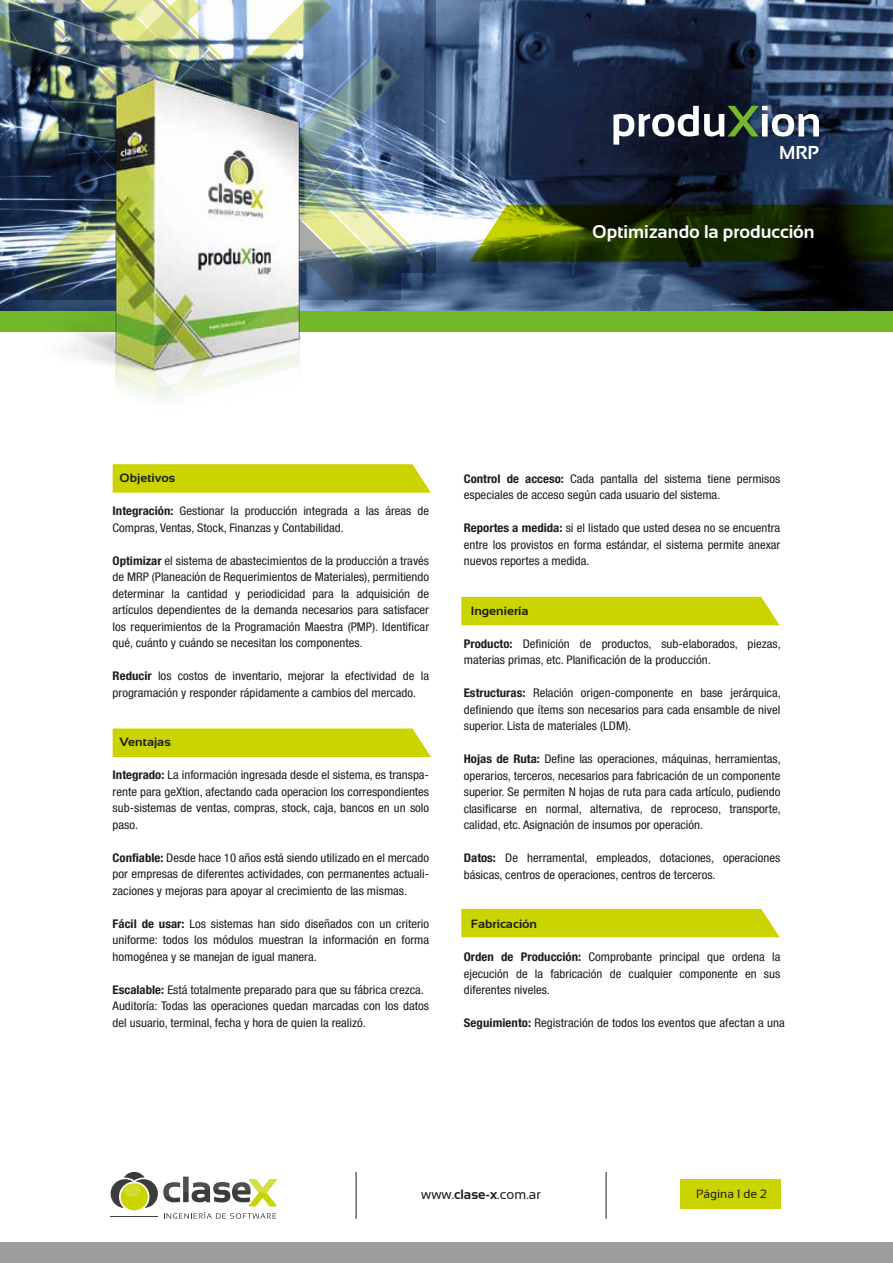
<style>
.page{position:relative;width:893px;height:1263px;background:#fff}
.page>*{position:absolute;margin:0;border:0;box-sizing:border-box;transform-origin:0 0}
.t1{font:700 18.6px "Sansation";color:#fff}
.t2{font:700 18.45px "Sansation";color:#fff}
.t3{font:13.5px "Sansation";color:#1d1d1b}
.t4{font:condensed 12px/16.5px "Helvetica Neue";color:#1d1d1b;text-align:justify;scale:1.07 1}
.t5{font:700 12px "Sansation";color:#1d1d1b;scale:1.07 1}
.t6{font:12px "Sansation";color:#1d1d1b}
.s1{font-weight:700}
</style>
<div class="page">
<img style="left:0;top:0;width:893px;height:311px">
<svg style="left:400px;top:0;width:32px;height:277px;background:#607696"></svg>
<svg style="left:364px;top:226px;width:36px;height:73px;background:#6a7a77"></svg>
<img style="left:19px;top:226px;width:345px;height:76px">
<img style="left:0;top:0;width:400px;height:226px">
<svg style="left:470px;top:205px;width:423px;height:57px;background:#2b3b0b"></svg>
<svg style="left:113px;top:464px;width:318px;height:29px;background:#ccd50b"></svg>
<div style="left:113px;top:728px;width:318px;height:29px;background:#cad400"></div>
<div style="left:461px;top:597px;width:319px;height:28px;background:#cad400"></div>
<div style="left:461px;top:909px;width:319px;height:28px;background:#cad400"></div>
<div style="left:0;top:311px;width:893px;height:21px;background:#73b72b"></div>
<div style="left:0;top:1242px;width:893px;height:21px;background:#9d9d9c"></div>
<svg style="left:110px;top:1172px;width:167px;height:47px"></svg>
<hr style="left:111px;top:1216px;width:47px;height:1px;background:#3c3c3b">
<div style="left:680px;top:1179px;width:100px;height:29px;background:#cad400"></div>
<hr style="left:356px;top:1172px;width:1px;height:47px;background:#1d1d1b">
<hr style="left:606px;top:1172px;width:1px;height:47px;background:#1d1d1b">
<svg style="left:613px;top:106px;width:206px;height:39px"></svg>
<img style="left:43px;top:73px;width:259px;height:329px">
<h1 class="t1" style="left:779px;top:143px;width:41px">MRP</h1>
<h2 class="t2" style="left:592px;top:221px;width:224px">Optimizando la producción</h2>
<p class="t5" style="left:120px;top:471px;width:54px">Objetivos</p>
<p class="t4" style="left:113px;top:503px;width:297px"><span class="s1">Integración:</span> Gestionar la producción integrada a las áreas de<br>Compras, Ventas, Stock, Finanzas y Contabilidad.</p>
<p class="t4" style="left:113px;top:552px;width:297px"><span class="s1">Optimizar</span> el sistema de abastecimientos de la producción a través de MRP (Planeación de Requerimientos de Materiales), permitiendo determinar la cantidad y periodicidad para la adquisición de artículos dependientes de la demanda necesarios para satisfacer los requerimientos de la Programación Maestra (PMP). Identificar qué, cuánto y cuándo se necesitan los componentes.</p>
<p class="t4" style="left:113px;top:668px;width:297px"><span class="s1">Reducir</span> los costos de inventario, mejorar la efectividad de la programación y responder rápidamente a cambios del mercado.</p>
<p class="t5" style="left:120px;top:735px;width:49px">Ventajas</p>
<p class="t4" style="left:113px;top:767px;width:297px"><span class="s1">Integrado:</span> La información ingresada desde el sistema, es transpa&shy;rente para geXtion, afectando cada operacion los correspondientes sub-sistemas de ventas, compras, stock, caja, bancos en un solo paso.</p>
<p class="t4" style="left:113px;top:849px;width:297px"><span class="s1">Confiable:</span> Desde hace 10 años está siendo utilizado en el mercado por empresas de diferentes actividades, con permanentes actuali&shy;zaciones y mejoras para apoyar al crecimiento de las mismas.</p>
<p class="t4" style="left:113px;top:915px;width:297px"><span class="s1">Fácil de usar:</span> Los sistemas han sido diseñados con un criterio uniforme: todos los módulos muestran la información en forma homogénea y se manejan de igual manera.</p>
<p class="t4" style="left:113px;top:981px;width:297px;text-align:left"><span class="s1">Escalable:</span> Está totalmente preparado para que su fábrica crezca.<br>Auditoría: Todas las operaciones quedan marcadas con los datos del usuario, terminal, fecha y hora de quien la realizó.</p>
<p class="t4" style="left:464px;top:470px;width:297px"><span class="s1">Control de acceso:</span> Cada pantalla del sistema tiene permisos especiales de acceso según cada usuario del sistema.</p>
<p class="t4" style="left:464px;top:519px;width:297px"><span class="s1">Reportes a medida:</span> si el listado que usted desea no se encuentra entre los provistos en forma estándar, el sistema permite anexar nuevos reportes a medida.</p>
<p class="t5" style="left:471px;top:604px;width:55px">Ingeniería</p>
<p class="t4" style="left:464px;top:635px;width:298px"><span class="s1">Producto:</span> Definición de productos, sub-elaborados, piezas, materias primas, etc. Planificación de la producción.</p>
<p class="t4" style="left:464px;top:684px;width:298px"><span class="s1">Estructuras:</span> Relación origen-componente en base jerárquica, definiendo que ítems son necesarios para cada ensamble de nivel superior. Lista de materiales (LDM).</p>
<p class="t4" style="left:464px;top:750px;width:298px"><span class="s1">Hojas de Ruta:</span> Define las operaciones, máquinas, herramientas, operarios, terceros, necesarios para fabricación de un componente superior. Se permiten N hojas de ruta para cada artículo, pudiendo clasificarse en normal, alternativa, de reproceso, transporte, calidad, etc. Asignación de insumos por operación.</p>
<p class="t4" style="left:464px;top:849px;width:297px"><span class="s1">Datos:</span> De herramental, empleados, dotaciones, operaciones básicas, centros de operaciones, centros de terceros.</p>
<p class="t5" style="left:471px;top:917px;width:63px">Fabricación</p>
<p class="t4" style="left:464px;top:948px;width:297px"><span class="s1">Orden de Producción:</span> Comprobante principal que ordena la ejecución de la fabricación de cualquier componente en sus diferentes niveles.</p>
<p class="t4" style="left:464px;top:1014px;width:302px"><span class="s1">Seguimiento:</span> Registración de todos los eventos que afectan a una</p>
<p class="t3" style="left:421px;top:1187px;width:121px">www.<span class="s1">clase-x</span>.com.ar</p>
<p class="t6" style="left:696px;top:1187px;width:72px">Página 1 de 2</p>
</div>
